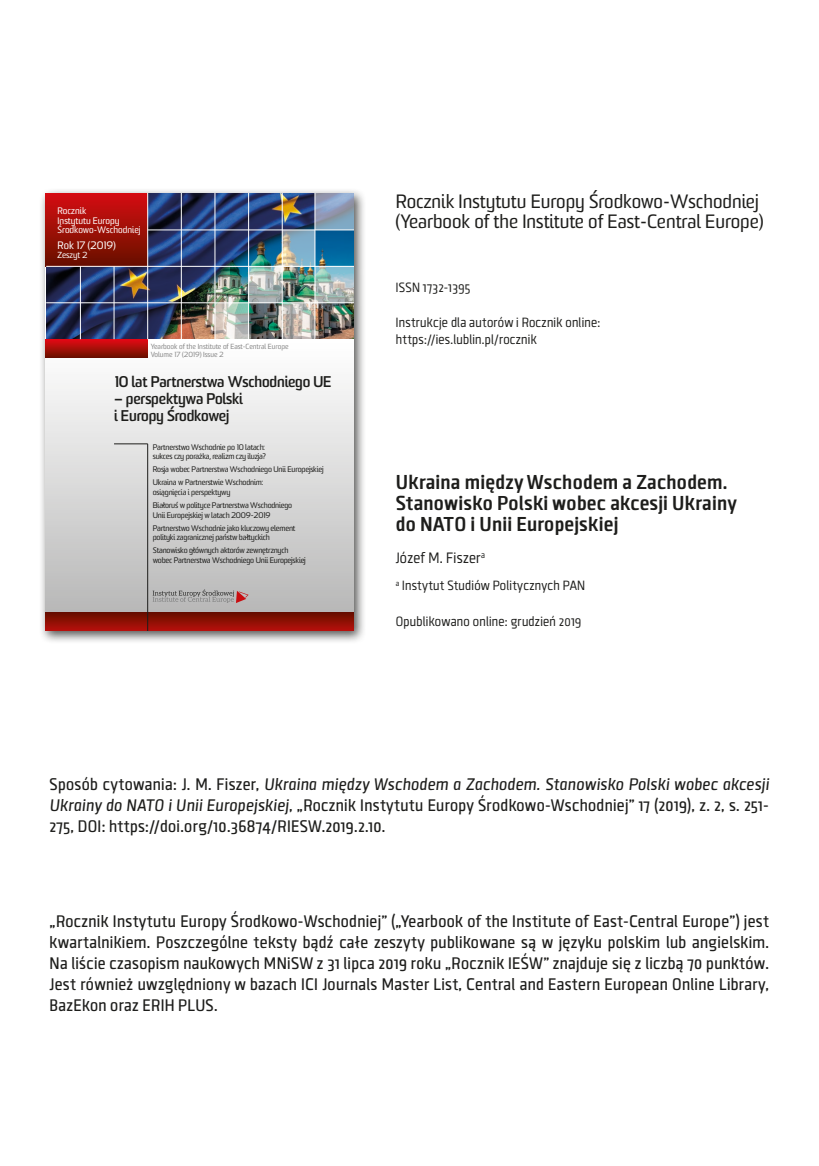
<style>
.page{position:relative;width:819px;height:1166px;background:#fff}
.page>*{position:absolute;margin:0;border:0;box-sizing:border-box;transform-origin:0 0}
.publication_title{font:700 21px/21px "Clio C Bold";color:#1d1d1b}
.t1{font:18.72px/20.1px "Sommet";color:#1d1d1b}
.ramka{font:500 17.5px/21px "Clio C Medium";color:#1d1d1b;text-align:justify}
.autor{font:15.75px "Clio C Regular";color:#1d1d1b}
.t2{font:700 15.05px/17px "Sommet";letter-spacing:-.01em;color:#1d1d1b}
.Publication_details{font:14px/17.2px "Clio C Regular";color:#1d1d1b}
.t3{font:10.5px "Sommet";color:#fff}
.t4{font:9.1px/9.8px "Sommet";color:#fff}
.t5{font:8.58px "Sommet";color:#fff}
.t6{font:7.88px/13.1px "Sommet";letter-spacing:-.02em;color:#1d1d1b}
.t7{font:7.17px/7.9px "Sommet";color:#878787}
.s1{font-family:"Clio C Medium It"}
</style>
<div class="page">
<div style="left:39px;top:187px;width:327px;height:456px;background:#1d1d1b;opacity:.75"></div>
<img style="left:46px;top:193px;width:307px;height:146px">
<div style="left:45px;top:193px;width:103px;height:73px;background:linear-gradient(to bottom,#d70d12,#671000)"></div>
<div style="left:45px;top:339px;width:308px;height:292px;background:linear-gradient(to bottom,#fffefe,#b5b5b5)"></div>
<svg style="left:45px;top:612px;width:308px;height:19px;background:#8d0f04"></svg>
<svg style="left:315px;top:193px;width:38px;height:37px"></svg>
<svg style="left:315px;top:267px;width:38px;height:35px"></svg>
<hr style="left:314px;top:193px;width:1px;height:146px;background:#fff">
<svg style="left:45px;top:339px;width:103px;height:18px;background:#aa0d09"></svg>
<svg style="left:283px;top:231px;width:32px;height:35px"></svg>
<svg style="left:216px;top:303px;width:32px;height:36px"></svg>
<svg style="left:283px;top:303px;width:32px;height:36px"></svg>
<svg style="left:249px;top:267px;width:33px;height:35px"></svg>
<hr style="left:282px;top:193px;width:1px;height:146px;background:#fff">
<hr style="left:248px;top:193px;width:1px;height:146px;background:#fff">
<hr style="left:46px;top:266px;width:307px;height:1px;background:#fff">
<hr style="left:46px;top:302px;width:307px;height:1px;background:#fff">
<hr style="left:148px;top:230px;width:205px;height:1px;background:#fff">
<hr style="left:215px;top:193px;width:1px;height:146px;background:#fff">
<hr style="left:181px;top:193px;width:1px;height:146px;background:#fff">
<hr style="left:147px;top:193px;width:1px;height:146px;background:#fff">
<hr style="left:114px;top:266px;width:1px;height:73px;background:#fff">
<hr style="left:80px;top:266px;width:1px;height:73px;background:#fff">
<hr style="left:114px;top:443px;width:34px;height:1px;background:#1d1d1b">
<hr style="left:147px;top:444px;width:1px;height:187px;background:#1d1d1b">
<svg style="left:153px;top:589px;width:95px;height:14px"></svg>
<p class="t4" style="left:58px;top:206px;width:84px">Rocznik<br>Instytutu Europy<br>Środkowo-Wschodniej</p>
<p class="t3" style="left:58px;top:239px;width:60px">Rok 17 (2019)</p>
<p class="t5" style="left:58px;top:249px;width:31px">Zeszyt 2</p>
<p class="t7" style="left:151px;top:343px;width:139px">Yearbook of the Institute of East-Central Europe<br>Volume 17 (2019) Issue 2</p>
<p class="t2" style="left:114px;top:374px;width:219px">10 lat Partnerstwa Wschodniego UE</p>
<p class="t2" style="left:114px;top:391px;width:130px">– perspektywa Polski i Europy Środkowej</p>
<p class="t6" style="left:153px;top:443px;width:114px;line-height:9.5px">Partnerstwo Wschodnie po 10 latach: sukces czy porażka, realizm czy iluzja?</p>
<p class="t6" style="left:153px;top:463px;width:172px">Rosja wobec Partnerstwa Wschodniego Unii Europejskiej<br>Ukraina w Partnerstwie Wschodnim:</p>
<p class="t6" style="left:153px;top:486px;width:141px">osiągnięcia i perspektywy<br>Białoruś w polityce Partnerstwa Wschodniego</p>
<p class="t6" style="left:153px;top:509px;width:144px">Unii Europejskiej w latach 2009-2019<br>Partnerstwo Wschodnie jako kluczowy element</p>
<p class="t6" style="left:153px;top:531px;width:137px">polityki zagranicznej państw bałtyckich<br>Stanowisko głównych aktorów zewnętrznych</p>
<p class="t6" style="left:153px;top:554px;width:154px">wobec Partnerstwa Wschodniego Unii Europejskiej</p>
<p class="t1" style="left:396px;top:192px;width:369px">Rocznik Instytutu Europy Środkowo-Wschodniej (Yearbook of the Institute of East-Central Europe)</p>
<p class="Publication_details" style="left:396px;top:279px;width:76px">ISSN 1732-1395</p>
<p class="Publication_details" style="left:396px;top:313px;width:206px">Instrukcje dla autorów i Rocznik online: https://ies.lublin.pl/rocznik</p>
<p class="publication_title" style="left:396px;top:471px;width:343px">Ukraina między Wschodem a Zachodem.<br>Stanowisko Polski wobec akcesji Ukrainy do NATO i Unii Europejskiej</p>
<p class="autor" style="left:396px;top:549px;width:91px">Józef M. Fiszer<sup>a</sup></p>
<p class="Publication_details" style="left:396px;top:577px;width:191px"><sup>a</sup> Instytut Studiów Politycznych PAN</p>
<p class="Publication_details" style="left:396px;top:613px;width:187px">Opublikowano online: grudzień 2019</p>
<p class="ramka" style="left:50px;top:773px;width:721px">Sposób cytowania: J. M. Fiszer, <span class="s1">Ukraina między Wschodem a Zachodem. Stanowisko Polski wobec akcesji Ukrainy do NATO i Unii Europejskiej</span>, „Rocznik Instytutu Europy Środkowo-Wschodniej” 17 (2019), z. 2, s. 251- 275, DOI: https://doi.org/10.36874/RIESW.2019.2.10.</p>
<p class="ramka" style="left:50px;top:910px;width:721px">„Rocznik Instytutu Europy Środkowo-Wschodniej” („Yearbook of the Institute of East-Central Europe”) jest kwartalnikiem. Poszczególne teksty bądź całe zeszyty publikowane są w języku polskim lub angielskim.<br>Na liście czasopism naukowych MNiSW z 31 lipca 2019 roku „Rocznik IEŚW” znajduje się z liczbą 70 punktów.<br>Jest również uwzględniony w bazach ICI Journals Master List, Central and Eastern European Online Library, BazEkon oraz ERIH PLUS.</p>
</div>
